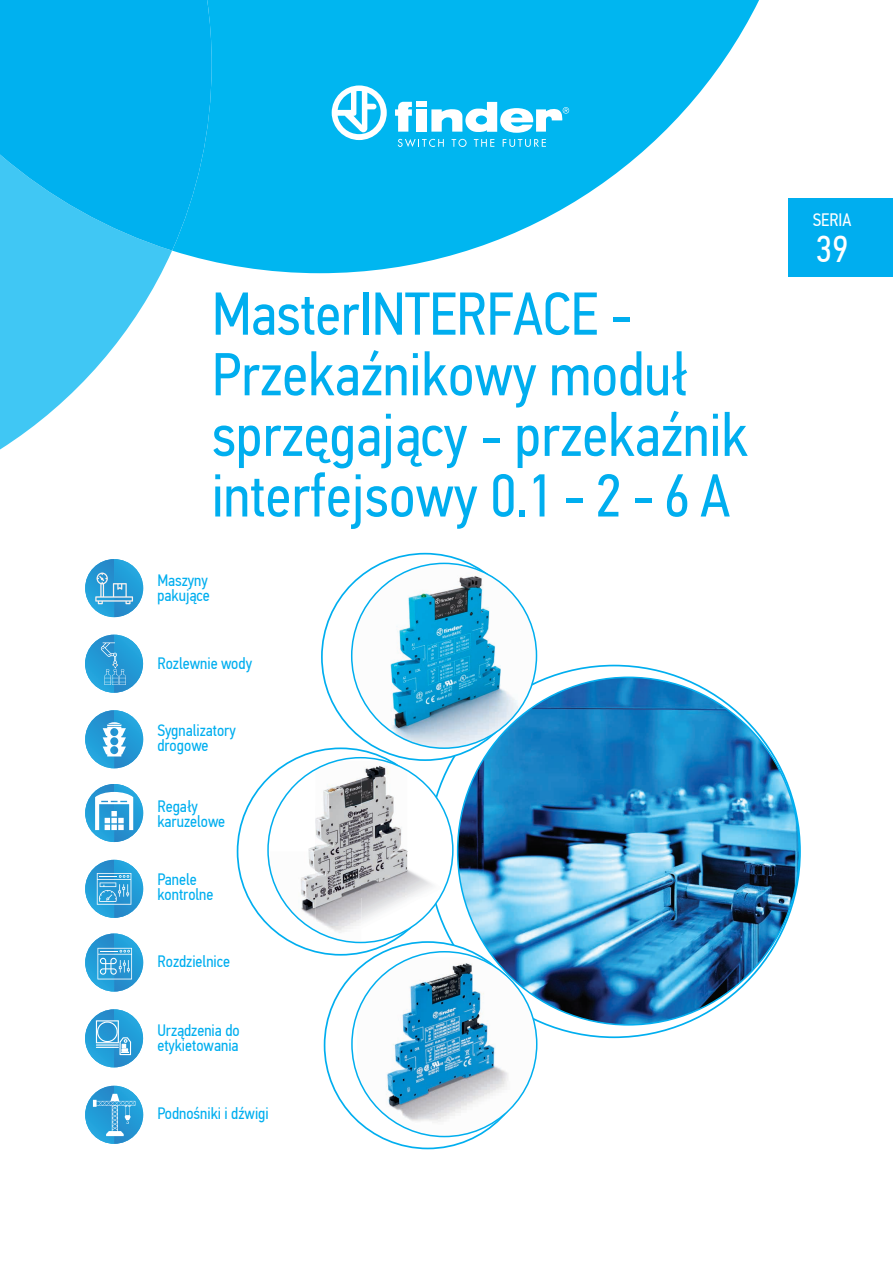
<style>
.page{position:relative;width:893px;height:1263px;background:#fff}
.page>*{position:absolute;margin:0;border:0;box-sizing:border-box;transform-origin:0 0}
.t1{font:60.6px/60.6px "PF Din Text Cond Pro";color:#00aeef}
.t2{font:37.5px "PF Din Text Cond Pro";color:#fff}
.t3{font:18px "PF Din Text Cond Pro";color:#fff}
.t4{font:16.5px/15px "PF Din Text Cond Pro";color:#00aeef}
</style>
<div class="page">
<div style="left:788px;top:198px;width:105px;height:78px;background:#00aeef"></div>
<img style="left:85px;top:559px;width:58px;height:58px">
<svg style="left:95px;top:572px;width:38px;height:32px"></svg>
<img style="left:85px;top:710px;width:58px;height:58px">
<svg style="left:103px;top:722px;width:23px;height:34px"></svg>
<img style="left:85px;top:784px;width:58px;height:58px">
<svg style="left:95px;top:792px;width:38px;height:38px"></svg>
<img style="left:85px;top:860px;width:58px;height:58px">
<svg style="left:97px;top:873px;width:34px;height:32px"></svg>
<img style="left:85px;top:933px;width:58px;height:58px">
<svg style="left:97px;top:948px;width:35px;height:31px"></svg>
<img style="left:85px;top:1009px;width:58px;height:58px">
<svg style="left:96px;top:1020px;width:35px;height:35px"></svg>
<img style="left:85px;top:1086px;width:58px;height:58px">
<svg style="left:93px;top:1094px;width:42px;height:42px;background:#49aadc"></svg>
<img style="left:85px;top:635px;width:58px;height:58px">
<svg style="left:101px;top:642px;width:25px;height:43px"></svg>
<svg style="left:537px;top:665px;width:264px;height:373px"></svg>
<svg style="left:237px;top:553px;width:300px;height:596px"></svg>
<svg style="left:457px;top:676px;width:343px;height:349px"></svg>
<svg style="left:173px;top:0;width:586px;height:273px;fill:#00b6f0"></svg>
<svg style="left:0;top:251px;width:172px;height:198px;fill:#40c7f4"></svg>
<svg style="left:0;top:0;width:212px;height:251px;background:#08b4ef"></svg>
<svg style="left:332px;top:85px;width:55px;height:55px"></svg>
<svg style="left:431px;top:102px;width:138px;height:31px"></svg>
<svg style="left:395px;top:102px;width:17px;height:30px"></svg>
<div style="left:416px;top:109px;width:10px;height:23px;background:#fff"></div>
<div style="left:416px;top:102px;width:10px;height:5px;background:#fff"></div>
<svg style="left:398px;top:139px;width:46px;height:8px"></svg>
<svg style="left:452px;top:139px;width:15px;height:8px"></svg>
<svg style="left:474px;top:139px;width:20px;height:8px"></svg>
<svg style="left:503px;top:139px;width:43px;height:8px"></svg>
<h1 class="t1" style="left:212px;top:284px;width:538px">MasterINTERFACE -<br>Przekaźnikowy moduł sprzęgający - przekaźnik interfejsowy 0.1 - 2 - 6 A</h1>
<p class="t4" style="left:157px;top:572px;width:54px">Maszyny pakujące</p>
<p class="t4" style="left:157px;top:656px;width:96px">Rozlewnie wody</p>
<p class="t4" style="left:157px;top:723px;width:80px">Sygnalizatory drogowe</p>
<p class="t4" style="left:157px;top:799px;width:69px">Regały karuzelowe</p>
<p class="t4" style="left:157px;top:872px;width:58px">Panele kontrolne</p>
<p class="t4" style="left:157px;top:954px;width:74px">Rozdzielnice</p>
<p class="t4" style="left:157px;top:1023px;width:84px">Urządzenia do etykietowania</p>
<p class="t4" style="left:157px;top:1106px;width:113px">Podnośniki i dźwigi</p>
<p class="t3" style="left:813px;top:209px;width:40px">SЕRIA</p>
<h2 class="t2" style="left:815px;top:227px;width:34px">39</h2>
</div>
